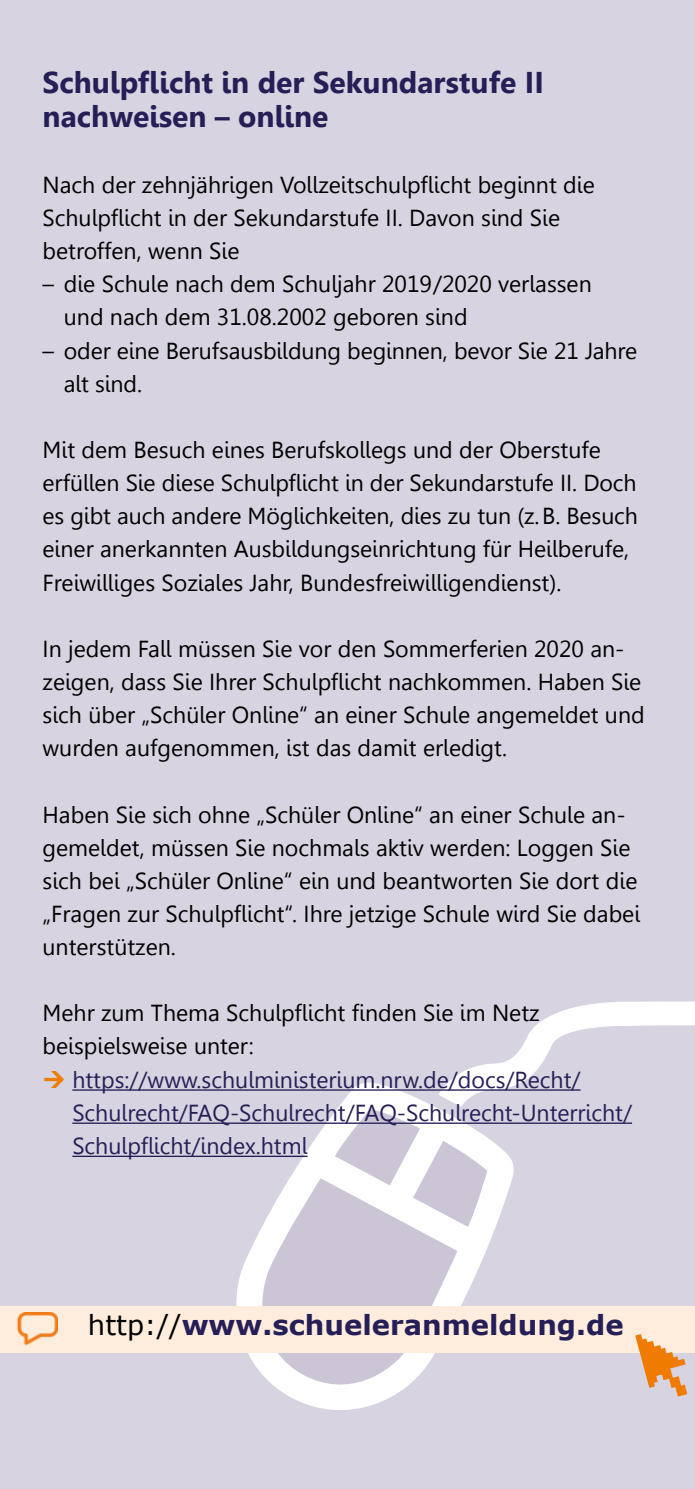
<style>
.page{position:relative;width:695px;height:1489px;background:#fff}
.page>*{position:absolute;margin:0;border:0;box-sizing:border-box;transform-origin:0 0}
.t1{font:700 30px/33px "Gisha";color:#261f57}
.t2{font:700 27.5px "Verdana";color:#261f57}
.t3{font:23px/33px "Gisha";color:#000}
.t4{font:23px/33px "Gisha";color:#261f57}
.s1{font-weight:400;color:#000}
</style>
<div class="page">
<div style="left:0;top:0;width:694px;height:1488px;background:#d7d3e0"></div>
<svg style="left:224px;top:1090px;width:290px;height:320px"></svg>
<svg style="left:335px;top:1001px;width:359px;height:225px"></svg>
<svg style="left:255px;top:1178px;width:202px;height:219px;fill:#cbc5d6"></svg>
<div style="left:0;top:1305px;width:694px;height:47px;background:#feeddc"></div>
<img style="left:16px;top:1312px;width:42px;height:34px">
<img style="left:625px;top:1334px;width:69px;height:63px">
<hr style="left:72px;top:1089px;width:508px;height:1px;background:#261f57">
<hr style="left:72px;top:1122px;width:560px;height:1px;background:#261f57">
<hr style="left:72px;top:1155px;width:235px;height:1px;background:#261f57">
<h1 class="t1" style="left:43px;top:67px;width:502px">Schulpflicht in der Sekundarstufe II nachweisen – online</h1>
<p class="t3" style="left:43px;top:168px;width:553px">Nach der zehnjährigen Vollzeitschulpflicht beginnt die<br>Schulpflicht in der Sekundarstufe II. Davon sind Sie betroffen, wenn Sie</p>
<p class="t3" style="left:64px;top:268px;width:529px;text-indent:-21px">– die Schule nach dem Schuljahr 2019/2020 verlassen und nach dem 31.08.2002 geboren sind</p>
<p class="t3" style="left:64px;top:334px;width:575px;text-indent:-21px">– oder eine Berufsausbildung beginnen, bevor Sie 21 Jahre alt sind.</p>
<p class="t3" style="left:43px;top:433px;width:597px">Mit dem Besuch eines Berufskollegs und der Oberstufe erfüllen Sie diese Schulpflicht in der Sekundarstufe II. Doch es gibt auch andere Möglichkeiten, dies zu tun (z.B. Besuch einer anerkannten Ausbildungseinrichtung für Heilberufe, Freiwilliges Soziales Jahr, Bundesfreiwilligendienst).</p>
<p class="t3" style="left:43px;top:632px;width:603px">In jedem Fall müssen Sie vor den Sommerferien 2020 an-- zeigen, dass Sie Ihrer Schulpflicht nachkommen. Haben Sie sich über „Schüler Online“ an einer Schule angemeldet und wurden aufgenommen, ist das damit erledigt.</p>
<p class="t3" style="left:43px;top:798px;width:599px">Haben Sie sich ohne „Schüler Online“ an einer Schule an&shy;gemeldet, müssen Sie nochmals aktiv werden: Loggen Sie sich bei „Schüler Online“ ein und beantworten Sie dort die „Fragen zur Schulpflicht“. Ihre jetzige Schule wird Sie dabei unterstützen.</p>
<p class="t3" style="left:43px;top:996px;width:498px">Mehr zum Thema Schulpflicht finden Sie im Netz beispielsweise unter:</p>
<p class="t4" style="left:72px;top:1063px;width:561px">https://www.schulministerium.nrw.de/docs/Recht/<br>Schulrecht/FAQ-Schulrecht/FAQ-Schulrecht-Unterricht/<br>Schulpflicht/index.html</p>
<p class="t2" style="left:88px;top:1306px;width:537px"><span class="s1">http://</span>www.schueleranmeldung.de</p>
</div>
